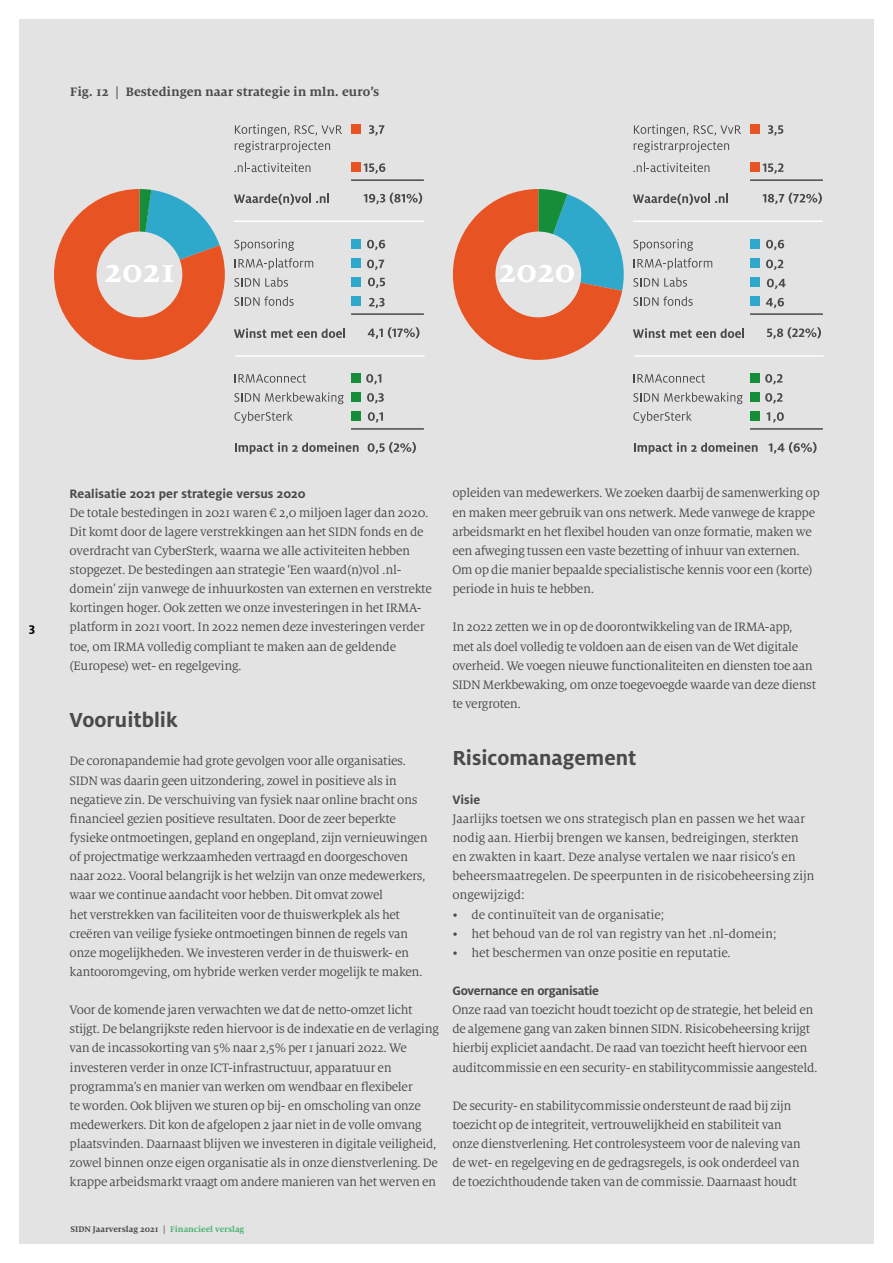
<style>
.page{position:relative;width:893px;height:1263px;background:#fff}
.page>*{position:absolute;margin:0;border:0;box-sizing:border-box;transform-origin:0 0}
.t1{font:700 34.5px "Milo Serif OT";color:#fff}
.t2{font:700 22.5px "Milo OT";color:#4a4a49}
.t3{font:13.5px/19.2px "Milo Serif OT";letter-spacing:-.025em;color:#4a4a49}
.t4{font:700 13.5px "Milo Serif OT";color:#4a4a49}
.t5{font:700 13.5px "Milo OT";color:#4a4a49}
.t6{font:700 13.5px "Milo OT";letter-spacing:-.025em;color:#4a4a49}
.t7{font:700 13.5px "Milo OT";color:#000}
.t8{font:700 9px "Milo Serif OT";color:#4a4a49}
.s1{color:#4db374}
</style>
<div class="page">
<div style="left:19px;top:19px;width:855px;height:1225px;background:#e3e3e3"></div>
<svg style="left:234px;top:239px;width:60px;height:12px"></svg>
<svg style="left:235px;top:258px;width:78px;height:12px"></svg>
<svg style="left:234px;top:277px;width:54px;height:10px"></svg>
<svg style="left:234px;top:296px;width:60px;height:10px"></svg>
<svg style="left:234px;top:392px;width:110px;height:12px"></svg>
<svg style="left:234px;top:411px;width:59px;height:12px"></svg>
<svg style="left:235px;top:374px;width:71px;height:9px"></svg>
<svg style="left:235px;top:442px;width:124px;height:12px"></svg>
<div style="left:351px;top:373px;width:10px;height:9px;background:#168d38"></div>
<div style="left:351px;top:392px;width:10px;height:10px;background:#168d38"></div>
<div style="left:351px;top:411px;width:10px;height:10px;background:#168d38"></div>
<svg style="left:366px;top:374px;width:15px;height:11px"></svg>
<svg style="left:368px;top:412px;width:15px;height:11px"></svg>
<svg style="left:367px;top:393px;width:17px;height:11px"></svg>
<svg style="left:368px;top:442px;width:48px;height:12px"></svg>
<hr style="left:351px;top:428px;width:73px;height:2px;background:#4a4a4a">
<svg style="left:234px;top:328px;width:111px;height:10px"></svg>
<div style="left:351px;top:239px;width:10px;height:9px;background:#2ea9cc"></div>
<div style="left:351px;top:258px;width:10px;height:9px;background:#2ea9cc"></div>
<div style="left:351px;top:277px;width:10px;height:10px;background:#2ea9cc"></div>
<div style="left:351px;top:296px;width:10px;height:10px;background:#2ea9cc"></div>
<svg style="left:367px;top:240px;width:18px;height:10px"></svg>
<svg style="left:367px;top:260px;width:17px;height:10px"></svg>
<svg style="left:368px;top:278px;width:17px;height:10px"></svg>
<svg style="left:369px;top:298px;width:16px;height:10px"></svg>
<svg style="left:368px;top:327px;width:51px;height:12px"></svg>
<hr style="left:351px;top:313px;width:73px;height:2px;background:#4a4a4a">
<svg style="left:235px;top:125px;width:107px;height:28px"></svg>
<svg style="left:234px;top:194px;width:95px;height:11px"></svg>
<div style="left:351px;top:124px;width:10px;height:10px;background:#e85323"></div>
<div style="left:351px;top:162px;width:10px;height:10px;background:#e85323"></div>
<svg style="left:369px;top:125px;width:15px;height:11px"></svg>
<svg style="left:364px;top:163px;width:21px;height:11px"></svg>
<svg style="left:364px;top:193px;width:58px;height:11px"></svg>
<hr style="left:351px;top:179px;width:73px;height:2px;background:#4a4a4a">
<svg style="left:234px;top:163px;width:76px;height:9px"></svg>
<hr style="left:234px;top:220px;width:190px;height:2px;background:#fff">
<hr style="left:235px;top:355px;width:190px;height:2px;background:#fff">
<svg style="left:633px;top:239px;width:60px;height:12px"></svg>
<svg style="left:634px;top:258px;width:78px;height:12px"></svg>
<svg style="left:633px;top:278px;width:25px;height:9px"></svg>
<svg style="left:664px;top:277px;width:23px;height:10px"></svg>
<svg style="left:633px;top:296px;width:60px;height:10px"></svg>
<svg style="left:633px;top:393px;width:25px;height:9px"></svg>
<svg style="left:664px;top:392px;width:79px;height:12px"></svg>
<svg style="left:633px;top:411px;width:58px;height:12px"></svg>
<svg style="left:634px;top:374px;width:71px;height:9px"></svg>
<svg style="left:634px;top:442px;width:124px;height:12px"></svg>
<div style="left:750px;top:373px;width:10px;height:9px;background:#168d38"></div>
<div style="left:750px;top:392px;width:10px;height:10px;background:#168d38"></div>
<div style="left:750px;top:411px;width:10px;height:10px;background:#168d38"></div>
<svg style="left:765px;top:374px;width:17px;height:11px"></svg>
<svg style="left:767px;top:412px;width:17px;height:11px"></svg>
<svg style="left:765px;top:393px;width:17px;height:11px"></svg>
<svg style="left:769px;top:442px;width:47px;height:12px"></svg>
<hr style="left:750px;top:428px;width:73px;height:2px;background:#4a4a4a">
<svg style="left:633px;top:328px;width:111px;height:10px"></svg>
<div style="left:750px;top:239px;width:10px;height:9px;background:#2ea9cc"></div>
<div style="left:750px;top:258px;width:10px;height:9px;background:#2ea9cc"></div>
<div style="left:750px;top:277px;width:10px;height:10px;background:#2ea9cc"></div>
<div style="left:750px;top:296px;width:10px;height:10px;background:#2ea9cc"></div>
<svg style="left:766px;top:240px;width:18px;height:10px"></svg>
<svg style="left:766px;top:260px;width:17px;height:10px"></svg>
<svg style="left:767px;top:279px;width:18px;height:10px"></svg>
<svg style="left:766px;top:298px;width:18px;height:10px"></svg>
<svg style="left:767px;top:327px;width:54px;height:12px"></svg>
<hr style="left:750px;top:313px;width:73px;height:2px;background:#4a4a4a">
<svg style="left:634px;top:125px;width:107px;height:28px"></svg>
<svg style="left:633px;top:194px;width:95px;height:11px"></svg>
<div style="left:750px;top:124px;width:10px;height:10px;background:#e85323"></div>
<div style="left:750px;top:162px;width:10px;height:10px;background:#e85323"></div>
<svg style="left:768px;top:125px;width:15px;height:11px"></svg>
<svg style="left:763px;top:163px;width:20px;height:11px"></svg>
<svg style="left:763px;top:193px;width:59px;height:11px"></svg>
<hr style="left:750px;top:179px;width:73px;height:2px;background:#4a4a4a">
<svg style="left:633px;top:163px;width:76px;height:9px"></svg>
<hr style="left:633px;top:220px;width:190px;height:2px;background:#fff">
<hr style="left:634px;top:355px;width:189px;height:2px;background:#fff">
<svg style="left:54px;top:189px;width:171px;height:171px"></svg>
<div style="left:97px;top:232px;width:85px;height:85px;background:#e3e3e3;border-radius:50%"></div>
<svg style="left:453px;top:189px;width:171px;height:171px"></svg>
<div style="left:495px;top:232px;width:86px;height:85px;background:#e3e3e3;border-radius:50%"></div>
<p class="t4" style="left:70px;top:84px;width:311px">Fig. 12 | Bestedingen naar strategie in mln. euro’s</p>
<h1 class="t1" style="left:104px;top:252px;width:73px">2021</h1>
<h1 class="t1" style="left:499px;top:252px;width:78px">2020</h1>
<p class="t7" style="left:29px;top:619px;width:8px">3</p>
<p class="t5" style="left:70px;top:485px;width:237px">Realisatie 2021 per strategie versus 2020</p>
<p class="t3" style="left:70px;top:503px;width:364px">De totale bestedingen in 2021 waren € 2,0 miljoen lager dan 2020.<br>Dit komt door de lagere verstrekkingen aan het SIDN fonds en de overdracht van CyberSterk, waarna we alle activiteiten hebben stopgezet. De bestedingen aan strategie ‘Een waard(n)vol .nl&shy;domein’ zijn vanwege de inhuurkosten van externen en verstrekte kortingen hoger. Ook zetten we onze investeringen in het IRMA&shy;platform in 2021 voort. In 2022 nemen deze investeringen verder toe, om IRMA volledig compliant te maken aan de geldende (Europese) wet- en regelgeving.</p>
<h2 class="t2" style="left:70px;top:707px;width:109px">Vooruitblik</h2>
<p class="t3" style="left:70px;top:752px;width:360px">De coronapandemie had grote gevolgen voor alle organisaties.<br>SIDN was daarin geen uitzondering, zowel in positieve als in negatieve zin. De verschuiving van fysiek naar online bracht ons financieel gezien positieve resultaten. Door de zeer beperkte fysieke ontmoetingen, gepland en ongepland, zijn vernieuwingen of projectmatige werkzaamheden vertraagd en doorgeschoven naar 2022. Vooral belangrijk is het welzijn van onze medewerkers, waar we continue aandacht voor hebben. Dit omvat zowel<br>het verstrekken van faciliteiten voor de thuiswerkplek als het creëren van veilige fysieke ontmoetingen binnen de regels van onze mogelijkheden. We investeren verder in de thuiswerk- en kantooromgeving, om hybride werken verder mogelijk te maken.</p>
<p class="t3" style="left:70px;top:1000px;width:371px">Voor de komende jaren verwachten we dat de netto-omzet licht stijgt. De belangrijkste reden hiervoor is de indexatie en de verlaging van de incassokorting van 5% naar 2,5% per 1 januari 2022. We investeren verder in onze ICT-infrastructuur, apparatuur en programma’s en manier van werken om wendbaar en flexibeler<br>te worden. Ook blijven we sturen op bij- en omscholing van onze medewerkers. Dit kon de afgelopen 2 jaar niet in de volle omvang plaatsvinden. Daarnaast blijven we investeren in digitale veiligheid, zowel binnen onze eigen organisatie als in onze dienstverlening. De krappe arbeidsmarkt vraagt om andere manieren van het werven en</p>
<p class="t3" style="left:452px;top:484px;width:369px">opleiden van medewerkers. We zoeken daarbij de samenwerking op en maken meer gebruik van ons netwerk. Mede vanwege de krappe arbeidsmarkt en het flexibel houden van onze formatie, maken we een afweging tussen een vaste bezetting of inhuur van externen.<br>Om op die manier bepaalde specialistische kennis voor een (korte) periode in huis te hebben.</p>
<p class="t3" style="left:452px;top:618px;width:365px">In 2022 zetten we in op de doorontwikkeling van de IRMA-app, met als doel volledig te voldoen aan de eisen van de Wet digitale overheid. We voegen nieuwe functionaliteiten en diensten toe aan SIDN Merkbewaking, om onze toegevoegde waarde van deze dienst te vergroten.</p>
<h2 class="t2" style="left:452px;top:745px;width:186px">Risicomanagement</h2>
<p class="t5" style="left:452px;top:791px;width:29px">Visie</p>
<p class="t3" style="left:452px;top:809px;width:364px">Jaarlijks toetsen we ons strategisch plan en passen we het waar nodig aan. Hierbij brengen we kansen, bedreigingen, sterkten en zwakten in kaart. Deze analyse vertalen we naar risico’s en beheersmaatregelen. De speerpunten in de risicobeheersing zijn ongewijzigd:</p>
<p class="t3" style="left:452px;top:905px;width:214px">• de continuïteit van de organisatie;</p>
<p class="t3" style="left:452px;top:924px;width:326px">• het behoud van de rol van registry van het .nl-domein;</p>
<p class="t3" style="left:452px;top:943px;width:280px">• het beschermen van onze positie en reputatie.</p>
<p class="t6" style="left:452px;top:983px;width:148px">Governance en organisatie</p>
<p class="t3" style="left:452px;top:1000px;width:367px">Onze raad van toezicht houdt toezicht op de strategie, het beleid en de algemene gang van zaken binnen SIDN. Risicobeheersing krijgt hierbij expliciet aandacht. De raad van toezicht heeft hiervoor een auditcommissie en een security- en stabilitycommissie aangesteld.</p>
<p class="t3" style="left:452px;top:1096px;width:350px">De security- en stabilitycommissie ondersteunt de raad bij zijn toezicht op de integriteit, vertrouwelijkheid en stabiliteit van onze dienstverlening. Het controlesysteem voor de naleving van de wet- en regelgeving en de gedragsregels, is ook onderdeel van de toezichthoudende taken van de commissie. Daarnaast houdt</p>
<p class="t8" style="left:71px;top:1224px;width:175px">SIDN Jaarverslag 2021 | <span class="s1">Financieel verslag</span></p>
</div>
